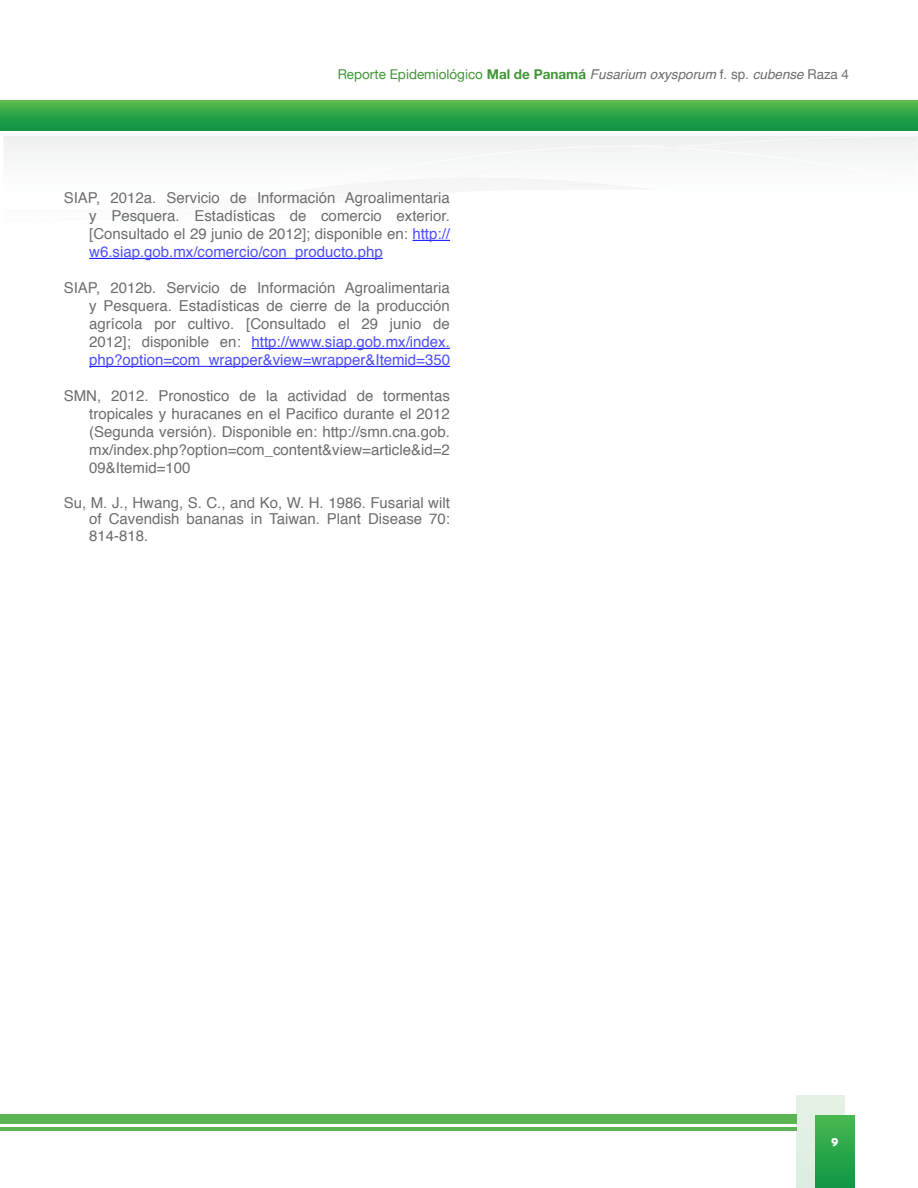
<style>
.page{position:relative;width:918px;height:1188px;background:#fff}
.page>*{position:absolute;margin:0;border:0;box-sizing:border-box;transform-origin:0 0}
.t1{font:15px/18px "Helvetica";color:#6c6d70;text-align:justify}
.t2{font:italic 13.5px "Helvetica";color:#6c6d70}
.t3{font:13.5px "Presidencia Fuerte";color:#fff}
.s1{font-family:"Helvetica Neue";font-style:normal;color:#429538}
.s2{font-family:"Helvetica Neue";font-weight:700;font-style:normal;color:#429538}
.s3{font-style:normal}
.s4{font-family:"Helvetica Neue";font-style:normal}
.s5{color:#4d4dff}
</style>
<div class="page">
<svg style="left:3px;top:136px;width:912px;height:74px"></svg>
<div style="left:1px;top:100px;width:917px;height:30px;background:linear-gradient(to bottom,#59ba4c,#0a9346)"></div>
<div style="left:796px;top:1095px;width:49px;height:93px;background:#e2f0e4"></div>
<div style="left:816px;top:1115px;width:38px;height:73px;background:linear-gradient(to bottom,#49b850,#0e9646)"></div>
<div style="left:0;top:1115px;width:796px;height:9px;background:#5cb554"></div>
<hr style="left:0;top:1128px;width:796px;height:3px;background:#5cb554">
<hr style="left:412px;top:240px;width:38px;height:1px;background:#00f">
<hr style="left:89px;top:258px;width:294px;height:1px;background:#00f">
<hr style="left:252px;top:348px;width:198px;height:1px;background:#00f">
<hr style="left:89px;top:366px;width:361px;height:1px;background:#00f">
<p class="t2" style="left:338px;top:64px;width:513px"><span class="s1">Reporte Epidemiológico</span> <span class="s2">Mal de Panamá</span> Fusarium oxysporum <span class="s3">f. sp.</span> cubense <span class="s4">Raza 4</span></p>
<p class="t1" style="left:89px;top:189px;width:362px;text-indent:-25px">SIAP, 2012a. Servicio de Información Agroalimentaria y Pesquera. Estadísticas de comercio exterior. [Consultado el 29 junio de 2012]; disponible en: <span class="s5">http:// w6.siap.gob.mx/comercio/con_producto.php</span></p>
<p class="t1" style="left:89px;top:279px;width:362px;text-indent:-25px">SIAP, 2012b. Servicio de Información Agroalimentaria y Pesquera. Estadísticas de cierre de la producción agrícola por cultivo. [Consultado el 29 junio de 2012]; disponible en: <span class="s5">http://www.siap.gob.mx/index. php?option=com_wrapper&amp;view=wrapper&amp;Itemid=350</span></p>
<p class="t1" style="left:89px;top:387px;width:362px;text-indent:-25px">SMN, 2012. Pronostico de la actividad de tormentas tropicales y huracanes en el Pacifico durante el 2012 (Segunda versión). Disponible en: http://smn.cna.gob. mx/index.php?option=com_content&amp;view=article&amp;id=2<br>09&amp;Itemid=100</p>
<p class="t1" style="left:89px;top:495px;width:362px;line-height:16.5px;text-indent:-25px">Su, M. J., Hwang, S. C., and Ko, W. H. 1986. Fusarial wilt of Cavendish bananas in Taiwan. Plant Disease 70:<br>814-818.</p>
<p class="t3" style="left:831px;top:1135px;width:9px">9</p>
</div>
